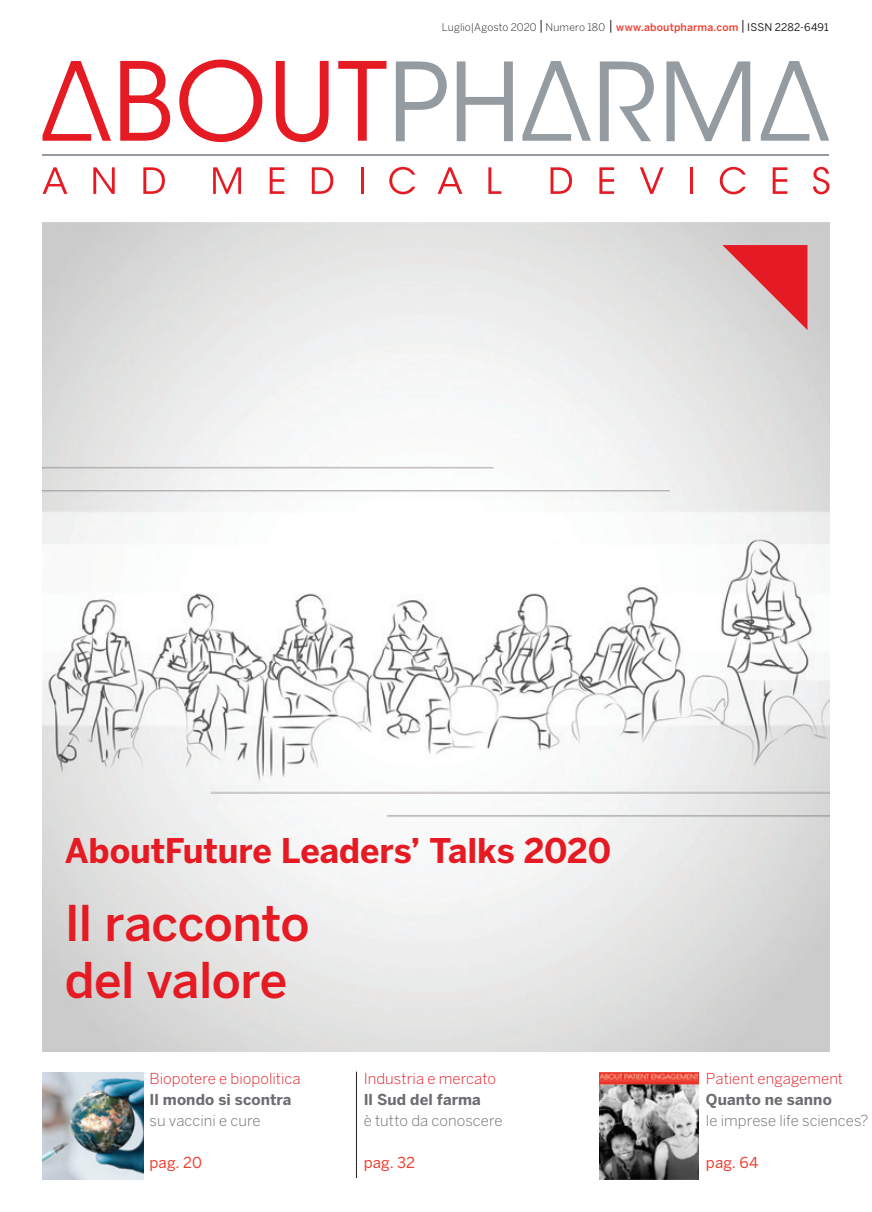
<style>
.page{position:relative;width:872px;height:1212px;background:#fff}
.page>*{position:absolute;margin:0;border:0;box-sizing:border-box;transform-origin:0 0}
.t1{font:500 48.9px "Benton Sans";letter-spacing:-.01em;color:#e51a23}
.t2{font:700 33.75px "Benton Sans";letter-spacing:-.005em;color:#e51a23}
.t3{font:300 15px "Benton Sans";letter-spacing:.005em;color:#e51a23}
.t4{font:300 15px "Benton Sans";letter-spacing:.005em;color:#6c6d70}
.t5{font:700 15px "Benton Sans";letter-spacing:.005em;color:#6c6d70}
.t6{font:15px "Benton Sans";letter-spacing:.005em;color:#ef3e2e}
.t7{font:300 10.5px "Benton Sans";letter-spacing:.015em;color:#231f20}
.s1{font-weight:500;color:#ef3e2e}
.s2{font-weight:400}
</style>
<div class="page">
<img style="left:43px;top:223px;width:786px;height:828px">
<svg style="left:722px;top:245px;width:85px;height:85px;background:#dc787c"></svg>
<hr style="left:43px;top:154px;width:786px;height:2px;background:#959ca1">
<svg style="left:43px;top:61px;width:68px;height:80px"></svg>
<svg style="left:120px;top:60px;width:266px;height:82px"></svg>
<svg style="left:760px;top:61px;width:69px;height:80px"></svg>
<svg style="left:396px;top:61px;width:354px;height:80px"></svg>
<svg style="left:43px;top:167px;width:24px;height:27px"></svg>
<svg style="left:93px;top:167px;width:22px;height:27px"></svg>
<svg style="left:143px;top:167px;width:22px;height:27px"></svg>
<svg style="left:213px;top:167px;width:28px;height:27px"></svg>
<svg style="left:270px;top:167px;width:14px;height:27px"></svg>
<svg style="left:312px;top:167px;width:21px;height:27px"></svg>
<hr style="left:361px;top:167px;width:3px;height:27px;background:#e51a23">
<svg style="left:389px;top:167px;width:26px;height:27px"></svg>
<svg style="left:437px;top:167px;width:25px;height:27px"></svg>
<svg style="left:488px;top:167px;width:13px;height:27px"></svg>
<svg style="left:813px;top:167px;width:16px;height:27px"></svg>
<svg style="left:550px;top:167px;width:22px;height:27px"></svg>
<svg style="left:599px;top:167px;width:15px;height:27px"></svg>
<svg style="left:640px;top:167px;width:23px;height:27px"></svg>
<hr style="left:689px;top:167px;width:3px;height:27px;background:#e51a23">
<svg style="left:719px;top:167px;width:26px;height:27px"></svg>
<svg style="left:772px;top:167px;width:15px;height:27px"></svg>
<svg style="left:541px;top:20px;width:1px;height:13px"></svg>
<svg style="left:742px;top:20px;width:1px;height:13px"></svg>
<svg style="left:610px;top:20px;width:1px;height:13px"></svg>
<hr style="left:356px;top:1072px;width:1px;height:106px;background:#231f20">
<img style="left:600px;top:1072px;width:98px;height:107px">
<img style="left:43px;top:1072px;width:101px;height:107px">
<p class="t7" style="left:442px;top:21px;width:388px">Luglio|Agosto 2020 Numero 180 <span class="s1">www.aboutpharma.com</span> <span class="s2">ISSN 2282-6491</span></p>
<p class="t2" style="left:65px;top:830px;width:548px">AboutFuture Leaders’ Talks 2020</p>
<p class="t1" style="left:65px;top:894px;width:246px">Il racconto</p>
<p class="t1" style="left:65px;top:951px;width:224px">del valore</p>
<p class="t3" style="left:150px;top:1070px;width:153px">Biopotere e biopolitica</p>
<p class="t5" style="left:150px;top:1091px;width:143px">Il mondo si scontra</p>
<p class="t4" style="left:150px;top:1112px;width:113px">su vaccini e cure</p>
<p class="t6" style="left:150px;top:1154px;width:54px">pag. 20</p>
<p class="t3" style="left:364px;top:1070px;width:134px">Industria e mercato</p>
<p class="t5" style="left:364px;top:1091px;width:119px">Il Sud del farma</p>
<p class="t4" style="left:364px;top:1112px;width:140px">è tutto da conoscere</p>
<p class="t6" style="left:364px;top:1154px;width:53px">pag. 32</p>
<p class="t3" style="left:706px;top:1070px;width:139px">Patient engagement</p>
<p class="t5" style="left:706px;top:1091px;width:127px">Quanto ne sanno</p>
<p class="t4" style="left:706px;top:1112px;width:164px">le imprese life sciences?</p>
<p class="t6" style="left:706px;top:1154px;width:54px">pag. 64</p>
</div>
